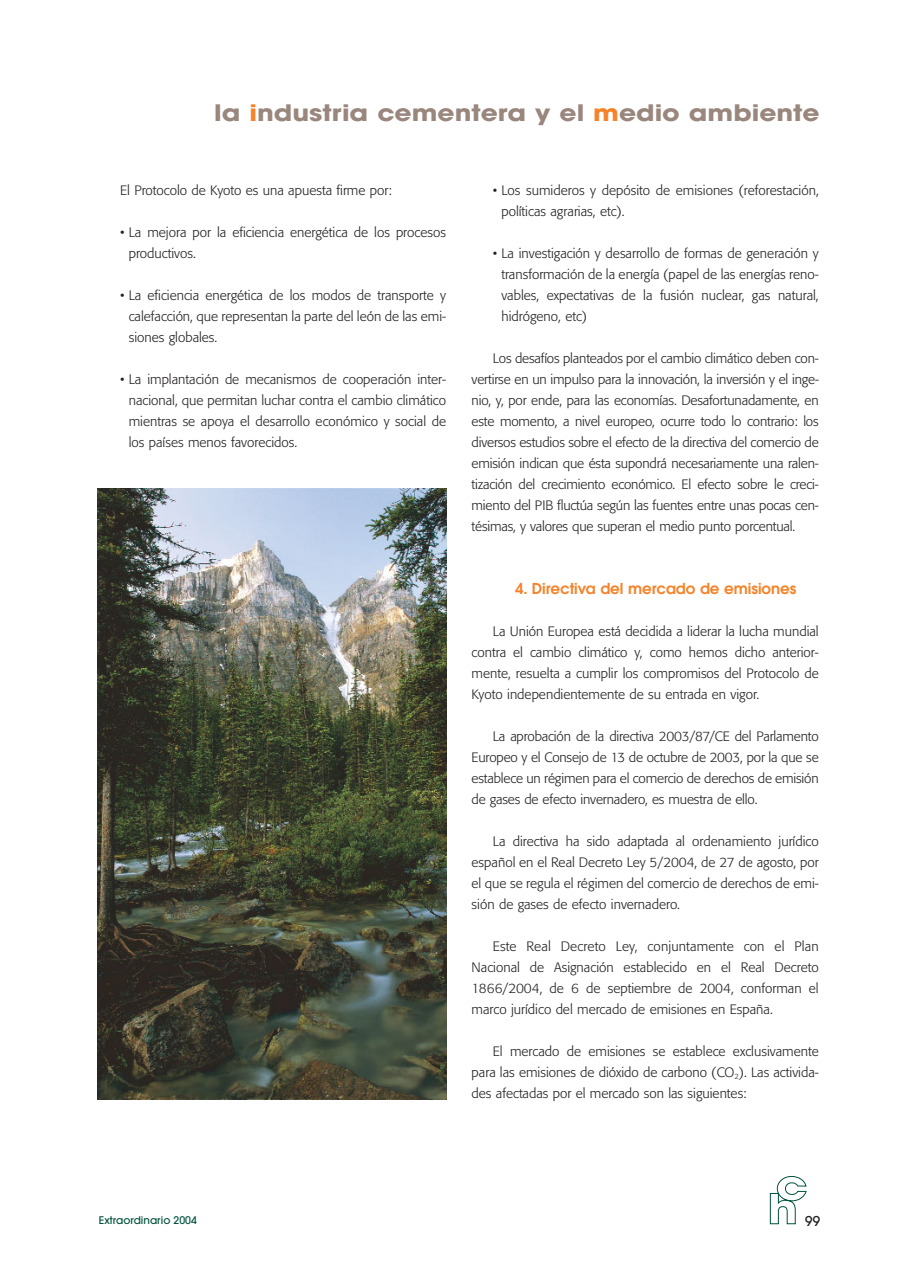
<style>
.page{position:relative;width:918px;height:1287px;background:#fff}
.page>*{position:absolute;margin:0;border:0;box-sizing:border-box;transform-origin:0 0}
.t1{font:700 22.5px "Avant Garde";color:#99867d;scale:1.18 1}
.t2{font:600 15px "Avant Garde";color:#f68229}
.t3{font:300 13.5px/21px "Formata";color:#231f1f;text-align:justify}
.t4{font:500 13.5px "Avant Garde";color:#231f1f}
.t5{font:500 10.5px "Avant Garde";color:#00523d}
.s1{color:#f68229}
</style>
<div class="page">
<svg style="left:769px;top:1176px;width:38px;height:49px"></svg>
<img style="left:97px;top:488px;width:349px;height:611px">
<h1 class="t1" style="left:214px;top:105px;width:515px">la <span class="s1">i</span>ndustria cementera y el <span class="s1">m</span>edio ambiente</h1>
<p class="t3" style="left:120px;top:181px;width:273px">El Protocolo de Kyoto es una apuesta firme por:</p>
<p class="t3" style="left:129px;top:223px;width:319px;text-indent:-9px">• La mejora por la eficiencia energética de los procesos productivos.</p>
<p class="t3" style="left:129px;top:286px;width:319px;text-indent:-9px">• La eficiencia energética de los modos de transporte y calefacción, que representan la parte del león de las emi&shy;siones globales.</p>
<p class="t3" style="left:129px;top:370px;width:319px;text-indent:-9px">• La implantación de mecanismos de cooperación inter&shy;nacional, que permitan luchar contra el cambio climático mientras se apoya el desarrollo económico y social de los países menos favorecidos.</p>
<p class="t3" style="left:501px;top:181px;width:319px;text-indent:-9px">• Los sumideros y depósito de emisiones (reforestación, políticas agrarias, etc).</p>
<p class="t3" style="left:501px;top:244px;width:319px;text-indent:-9px">• La investigación y desarrollo de formas de generación y transformación de la energía (papel de las energías reno&shy;vables, expectativas de la fusión nuclear, gas natural, hidrógeno, etc)</p>
<p class="t3" style="left:472px;top:349px;width:349px;text-indent:21px">Los desafíos planteados por el cambio climático deben con&shy;vertirse en un impulso para la innovación, la inversión y el inge&shy;nio, y, por ende, para las economías. Desafortunadamente, en este momento, a nivel europeo, ocurre todo lo contrario: los diversos estudios sobre el efecto de la directiva del comercio de emisión indican que ésta supondrá necesariamente una ralen&shy;tización del crecimiento económico. El efecto sobre le creci&shy;miento del PIB fluctúa según las fuentes entre unas pocas cen&shy;tésimas, y valores que superan el medio punto porcentual.</p>
<p class="t2" style="left:515px;top:583px;width:283px">4. Directiva del mercado de emisiones</p>
<p class="t3" style="left:472px;top:622px;width:349px;text-indent:21px">La Unión Europea está decidida a liderar la lucha mundial contra el cambio climático y, como hemos dicho anterior&shy;mente, resuelta a cumplir los compromisos del Protocolo de Kyoto independientemente de su entrada en vigor.</p>
<p class="t3" style="left:472px;top:727px;width:349px;text-indent:21px">La aprobación de la directiva 2003/87/CE del Parlamento Europeo y el Consejo de 13 de octubre de 2003, por la que se establece un régimen para el comercio de derechos de emisión de gases de efecto invernadero, es muestra de ello.</p>
<p class="t3" style="left:472px;top:832px;width:349px;text-indent:21px">La directiva ha sido adaptada al ordenamiento jurídico español en el Real Decreto Ley 5/2004, de 27 de agosto, por el que se regula el régimen del comercio de derechos de emi&shy;sión de gases de efecto invernadero.</p>
<p class="t3" style="left:472px;top:937px;width:349px;text-indent:21px">Este Real Decreto Ley, conjuntamente con el Plan Nacional de Asignación establecido en el Real Decreto 1866/2004, de 6 de septiembre de 2004, conforman el marco jurídico del mercado de emisiones en España.</p>
<p class="t3" style="left:472px;top:1042px;width:349px;text-indent:21px">El mercado de emisiones se establece exclusivamente para las emisiones de dióxido de carbono (CO<sub>2</sub>). Las activida&shy;des afectadas por el mercado son las siguientes:</p>
<p class="t5" style="left:99px;top:1216px;width:100px">Extraordinario 2004</p>
<p class="t4" style="left:805px;top:1216px;width:16px">99</p>
</div>
